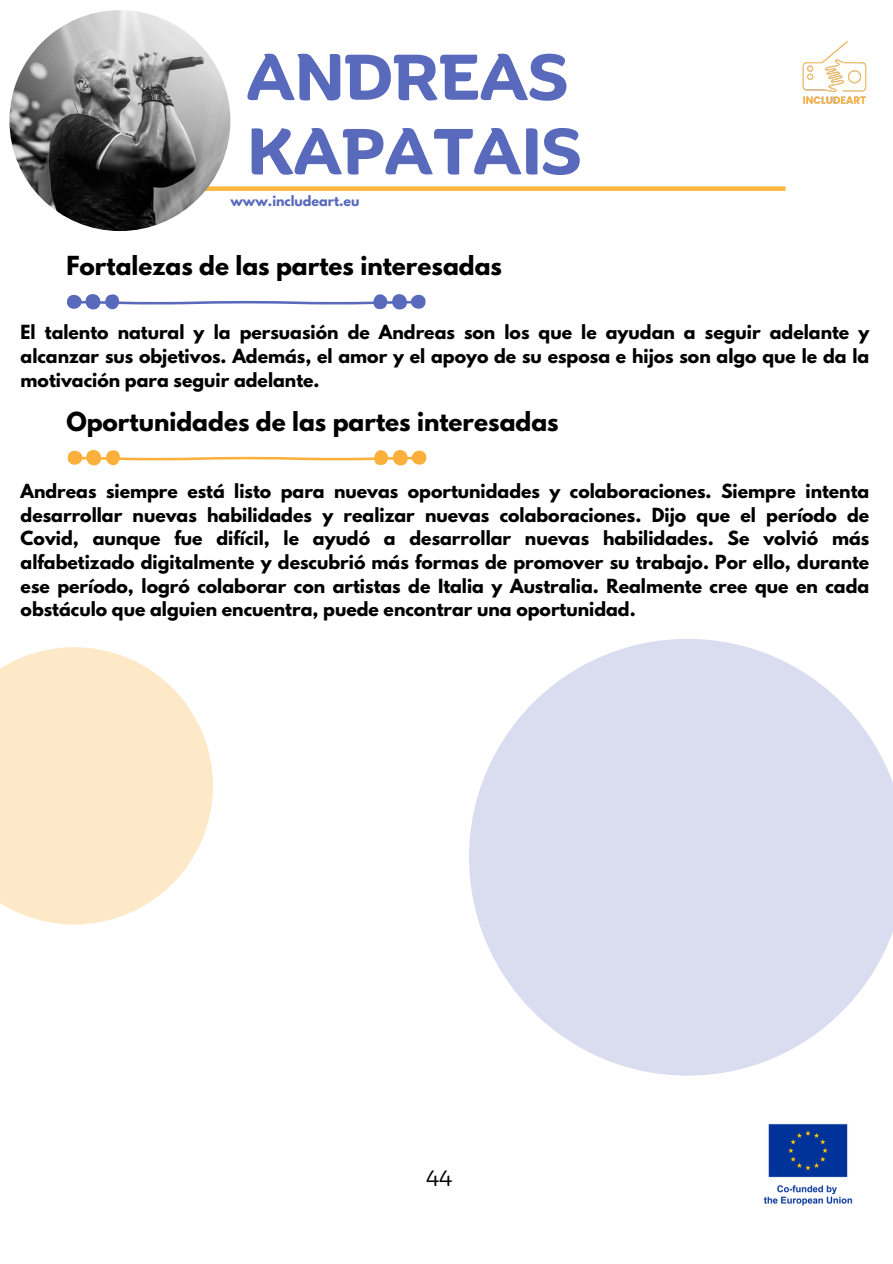
<style>
.page{position:relative;width:893px;height:1264px;background:#fff}
.page>*{position:absolute;margin:0;border:0;box-sizing:border-box;transform-origin:0 0}
.t1{font:700 62.55px/74.2px "Binate Display";color:#596abc}
.t2{font:700 23.25px "League Spartan";color:#000}
.t3{font:20.7px "Binate Display";color:#000}
.t4{font:700 17.25px/23.7px "League Spartan";color:#000;text-align:justify}
.t5{font:700 12.75px "League Spartan";color:#596abc}
</style>
<div class="page">
<div style="left:89px;top:186px;width:696px;height:5px;background:#fbb83c"></div>
<svg style="left:469px;top:639px;width:423px;height:436px;fill:#d9ddef"></svg>
<svg style="left:0;top:647px;width:213px;height:277px;fill:#fde9c8"></svg>
<img style="left:802px;top:41px;width:65px;height:63px">
<img style="left:9px;top:10px;width:221px;height:221px;border-radius:50%">
<svg style="left:67px;top:294px;width:359px;height:16px"></svg>
<svg style="left:67px;top:450px;width:359px;height:16px"></svg>
<img style="left:763px;top:1123px;width:90px;height:83px">
<p class="t1" style="left:247px;top:32px;width:336px">ANDREAS<br>KAPATAIS</p>
<p class="t5" style="left:230px;top:194px;width:131px">www.includeart.eu</p>
<p class="t2" style="left:66px;top:254px;width:437px">Fortalezas de las partes interesadas</p>
<p class="t4" style="left:21px;top:323px;width:850px">El talento natural y la persuasión de Andreas son los que le ayudan a seguir adelante y alcanzar sus objetivos. Además, el amor y el apoyo de su esposa e hijos son algo que le da la motivación para seguir adelante.</p>
<p class="t2" style="left:66px;top:410px;width:494px">Oportunidades de las partes interesadas</p>
<p class="t4" style="left:21px;top:481px;width:850px">Andreas siempre está listo para nuevas oportunidades y colaboraciones. Siempre intenta desarrollar nuevas habilidades y realizar nuevas colaboraciones. Dijo que el período de Covid, aunque fue difícil, le ayudó a desarrollar nuevas habilidades. Se volvió más alfabetizado digitalmente y descubrió más formas de promover su trabajo. Por ello, durante ese período, logró colaborar con artistas de Italia y Australia. Realmente cree que en cada obstáculo que alguien encuentra, puede encontrar una oportunidad.</p>
<p class="t3" style="left:426px;top:1158px;width:28px">44</p>
</div>
